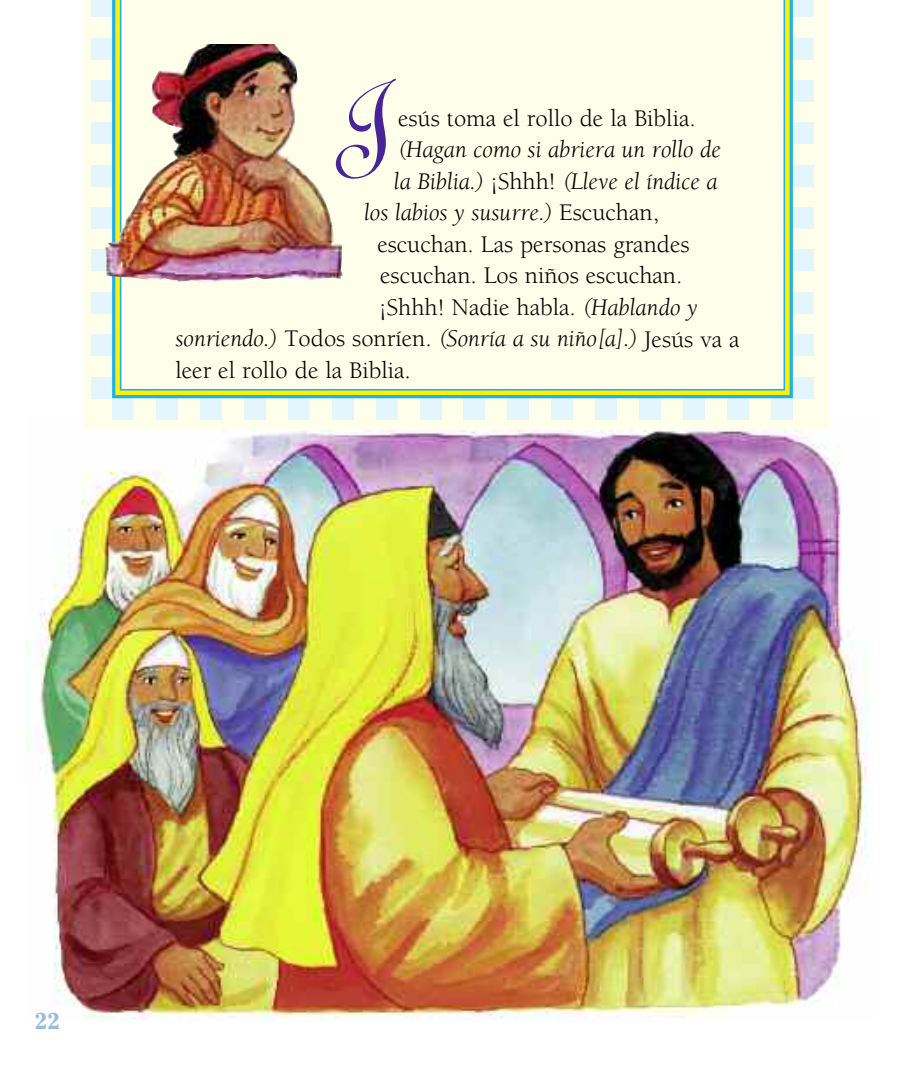
<style>
.page{position:relative;width:914px;height:1071px;background:#fff}
.page>*{position:absolute;margin:0;border:0;box-sizing:border-box;transform-origin:0 0}
.t1{font:123.2px "Linoscript";color:#482498}
.t2{font:italic 24.5px "Berkeley";color:#000}
.t3{font:24.5px "Berkeley";color:#000}
.t4{font:700 22.75px "Cheltenham";color:#96bed8}
.s1{font-style:normal}
.s2{font-style:italic}
</style>
<div class="page">
<img style="left:27px;top:417px;width:841px;height:605px">
<div style="left:84px;top:0;width:744px;height:428px;background:#fdffeb"></div>
<div style="left:112px;top:398px;width:22px;height:21px;background:#e5f5fc"></div>
<div style="left:156px;top:398px;width:21px;height:21px;background:#e5f5fc"></div>
<div style="left:200px;top:398px;width:21px;height:21px;background:#e5f5fc"></div>
<div style="left:244px;top:398px;width:21px;height:21px;background:#e5f5fc"></div>
<div style="left:288px;top:398px;width:21px;height:21px;background:#e5f5fc"></div>
<div style="left:332px;top:398px;width:21px;height:21px;background:#e5f5fc"></div>
<div style="left:376px;top:398px;width:21px;height:21px;background:#e5f5fc"></div>
<div style="left:420px;top:398px;width:21px;height:21px;background:#e5f5fc"></div>
<div style="left:463px;top:398px;width:22px;height:21px;background:#e5f5fc"></div>
<div style="left:507px;top:398px;width:22px;height:21px;background:#e5f5fc"></div>
<div style="left:551px;top:398px;width:22px;height:21px;background:#e5f5fc"></div>
<div style="left:595px;top:398px;width:22px;height:21px;background:#e5f5fc"></div>
<div style="left:639px;top:398px;width:22px;height:21px;background:#e5f5fc"></div>
<div style="left:683px;top:398px;width:22px;height:21px;background:#e5f5fc"></div>
<div style="left:727px;top:398px;width:21px;height:21px;background:#e5f5fc"></div>
<div style="left:771px;top:398px;width:21px;height:21px;background:#e5f5fc"></div>
<div style="left:91px;top:0;width:21px;height:17px;background:#e5f5fc"></div>
<div style="left:91px;top:38px;width:21px;height:21px;background:#e5f5fc"></div>
<div style="left:91px;top:80px;width:21px;height:22px;background:#e5f5fc"></div>
<div style="left:91px;top:123px;width:21px;height:21px;background:#e5f5fc"></div>
<div style="left:91px;top:165px;width:21px;height:21px;background:#e5f5fc"></div>
<div style="left:91px;top:207px;width:21px;height:22px;background:#e5f5fc"></div>
<div style="left:91px;top:250px;width:21px;height:21px;background:#e5f5fc"></div>
<div style="left:91px;top:292px;width:21px;height:22px;background:#e5f5fc"></div>
<div style="left:91px;top:334px;width:21px;height:22px;background:#e5f5fc"></div>
<div style="left:91px;top:377px;width:21px;height:21px;background:#e5f5fc"></div>
<div style="left:792px;top:0;width:21px;height:17px;background:#e5f5fc"></div>
<div style="left:792px;top:38px;width:21px;height:21px;background:#e5f5fc"></div>
<div style="left:792px;top:80px;width:21px;height:22px;background:#e5f5fc"></div>
<div style="left:792px;top:123px;width:21px;height:21px;background:#e5f5fc"></div>
<div style="left:792px;top:165px;width:21px;height:21px;background:#e5f5fc"></div>
<div style="left:792px;top:207px;width:21px;height:22px;background:#e5f5fc"></div>
<div style="left:792px;top:250px;width:21px;height:21px;background:#e5f5fc"></div>
<div style="left:792px;top:292px;width:21px;height:22px;background:#e5f5fc"></div>
<div style="left:792px;top:334px;width:21px;height:22px;background:#e5f5fc"></div>
<div style="left:792px;top:377px;width:21px;height:21px;background:#e5f5fc"></div>
<svg style="left:112px;top:0;width:680px;height:398px;background:#9ed684"></svg>
<div style="left:124px;top:0;width:658px;height:388px;background:#fdffeb"></div>
<img style="left:106px;top:45px;width:241px;height:239px">
<h1 class="t1" style="left:331px;top:79px;width:63px">J</h1>
<p class="t3" style="left:398px;top:109px;width:299px">esús toma el rollo de la Biblia.</p>
<p class="t2" style="left:398px;top:140px;width:324px">(Hagan como si abriera un rollo de</p>
<p class="t2" style="left:394px;top:172px;width:325px">la Biblia.) <span class="s1">¡Shhh!</span> (Lleve el índice a</p>
<p class="t2" style="left:364px;top:203px;width:296px">los labios y susurre.) <span class="s1">Escuchan,</span></p>
<p class="t3" style="left:377px;top:235px;width:314px">escuchan. Las personas grandes</p>
<p class="t3" style="left:380px;top:266px;width:304px">escuchan. Los niños escuchan.</p>
<p class="t3" style="left:379px;top:298px;width:320px">¡Shhh! Nadie habla. <span class="s2">(Hablando y</span></p>
<p class="t2" style="left:175px;top:329px;width:565px">sonriendo.) <span class="s1">Todos sonríen.</span> (Sonría a su niño[a].) <span class="s1">Jesús va a</span></p>
<p class="t3" style="left:175px;top:361px;width:237px">leer el rollo de la Biblia.</p>
<p class="t4" style="left:34px;top:1013px;width:27px">22</p>
</div>
